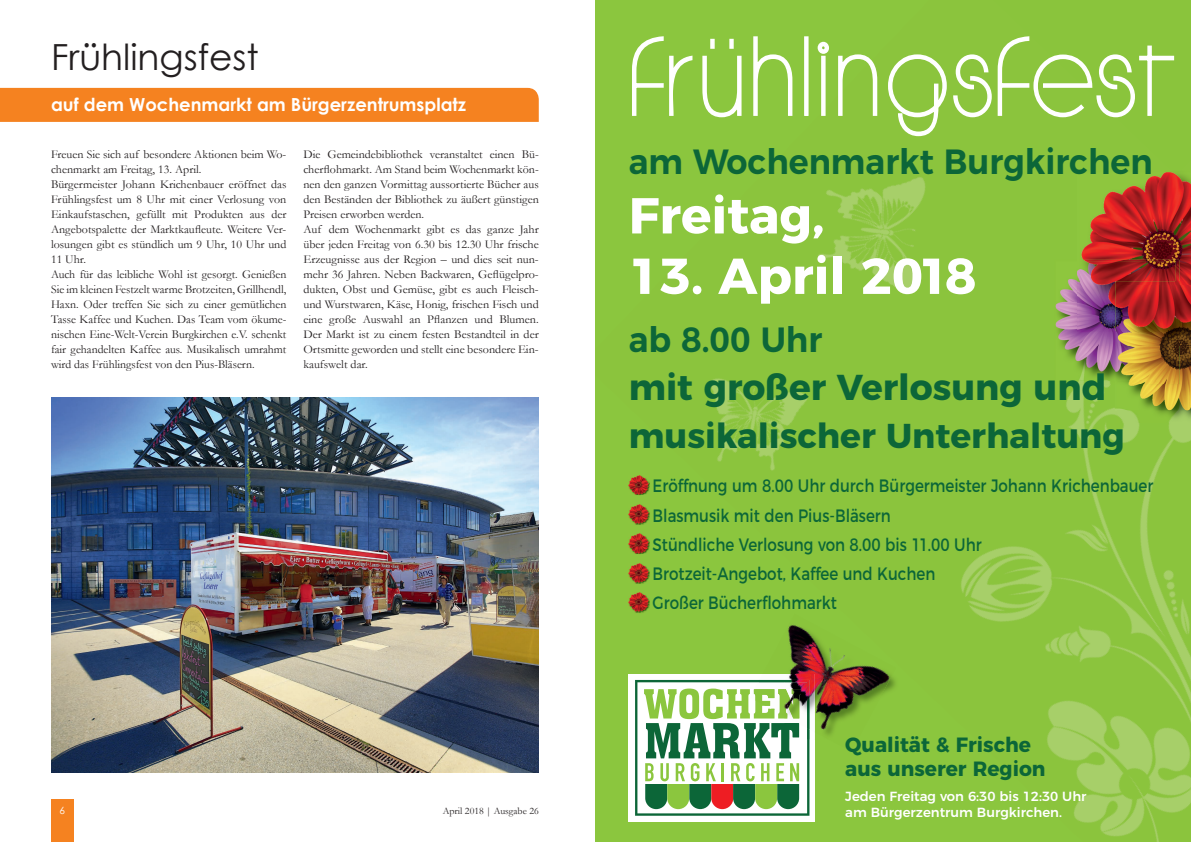
<style>
.page{position:relative;width:1191px;height:842px;background:#fff}
.page>*{position:absolute;margin:0;border:0;box-sizing:border-box;transform-origin:0 0}
.t1{font:113.4px "Axis Caps SSK Bold";letter-spacing:.02em;color:#fff;scale:.94 1}
.t2{font:700 50.4px "Montserrat";color:#fff}
.t3{font:36px "Century Gothic";color:#231f20}
.t4{font:700 35.9px "Montserrat";color:#0c6638}
.t5{font:600 35px "Montserrat";color:#0c6638;scale:.95 1}
.t6{font:700 34.5px "Montserrat";color:#0c6638}
.t7{font:700 20.6px/24.7px "Montserrat";color:#0c6638}
.t8{font:700 18px "Century Gothic";color:#fff}
.t9{font:17.9px/29.2px "Montserrat";color:#0c6638;scale:.84 1}
.t10{font:500 13.2px/15.9px "Montserrat";color:#fff}
.t11{font:12px/15px "Garamond";color:#231f20}
.t12{font:10px "Garamond";color:#231f20}
.t13{font:10px "Century Gothic";color:#fff}
</style>
<div class="page">
<div style="left:51px;top:799px;width:23px;height:43px;background:#f58220"></div>
<div style="left:0;top:88px;width:539px;height:34px;background:#f58220"></div>
<img style="left:51px;top:398px;width:488px;height:374px">
<img style="left:595px;top:0;width:596px;height:842px">
<svg style="left:631px;top:35px;width:62px;height:82px;background:#9acd57"></svg>
<svg style="left:701px;top:38px;width:41px;height:80px;background:#9ecf5d"></svg>
<svg style="left:752px;top:36px;width:41px;height:81px;background:#9dcf5c"></svg>
<div style="left:804px;top:36px;width:4px;height:80px;border:2px solid #fff"></div>
<svg style="left:816px;top:41px;width:14px;height:76px"></svg>
<svg style="left:837px;top:54px;width:41px;height:63px;background:#a0cf60"></svg>
<svg style="left:887px;top:35px;width:287px;height:102px;background:#96c94f"></svg>
<img style="left:1054px;top:260px;width:61px;height:124px">
<img style="left:1055px;top:261px;width:60px;height:120px">
<img style="left:1116px;top:345px;width:75px;height:78px">
<svg style="left:1115px;top:381px;width:1px;height:29px"></svg>
<img style="left:1116px;top:345px;width:63px;height:39px">
<img style="left:1079px;top:170px;width:112px;height:111px">
<img style="left:1079px;top:331px;width:112px;height:14px">
<svg style="left:1115px;top:331px;width:1px;height:14px"></svg>
<img style="left:1078px;top:172px;width:1px;height:159px">
<img style="left:1079px;top:260px;width:100px;height:21px">
<img style="left:1079px;top:261px;width:96px;height:70px">
<svg style="left:1175px;top:281px;width:16px;height:4px"></svg>
<img style="left:1115px;top:281px;width:60px;height:50px">
<img style="left:1116px;top:285px;width:75px;height:46px">
<div style="left:629px;top:674px;width:186px;height:147px;background:#fff"></div>
<img style="left:896px;top:626px;width:2px;height:39px">
<div style="left:762px;top:614px;width:55px;height:60px;background:#8bc63e"></div>
<img style="left:829px;top:739px;width:29px;height:12px">
<img style="left:784px;top:626px;width:112px;height:113px">
<img style="left:784px;top:674px;width:31px;height:58px">
<svg style="left:635px;top:680px;width:174px;height:136px"></svg>
<img style="left:784px;top:680px;width:25px;height:49px">
<img style="left:629px;top:475px;width:21px;height:21px">
<img style="left:629px;top:475px;width:19px;height:19px">
<img style="left:629px;top:504px;width:21px;height:21px">
<img style="left:629px;top:504px;width:19px;height:20px">
<img style="left:629px;top:534px;width:21px;height:21px">
<img style="left:629px;top:534px;width:19px;height:19px">
<img style="left:629px;top:563px;width:21px;height:21px">
<img style="left:629px;top:563px;width:19px;height:19px">
<img style="left:629px;top:593px;width:21px;height:20px">
<img style="left:629px;top:593px;width:19px;height:19px">
<h3 class="t3" style="left:51px;top:31px;width:209px">Frühlingsfest</h3>
<h3 class="t8" style="left:51px;top:91px;width:417px">auf dem Wochenmarkt am Bürgerzentrumsplatz</h3>
<p class="t11" style="left:51px;top:146px;width:237px">Freuen Sie sich auf besondere Aktionen beim Wo&shy;chenmarkt am Freitag, 13. April.<br>Bürgermeister Johann Krichenbauer eröffnet das Frühlingsfest um 8 Uhr mit einer Verlosung von Einkaufstaschen, gefüllt mit Produkten aus der Angebotspalette der Marktkaufleute. Weitere Ver&shy;losungen gibt es stündlich um 9 Uhr, 10 Uhr und 11 Uhr.<br>Auch für das leibliche Wohl ist gesorgt. Genießen Sie im kleinen Festzelt warme Brotzeiten, Grillhendl, Haxn. Oder treffen Sie sich zu einer gemütlichen Tasse Kaffee und Kuchen. Das Team vom ökume&shy;nischen Eine-Welt-Verein Burgkirchen e.V. schenkt fair gehandelten Kaffee aus. Musikalisch umrahmt wird das Frühlingsfest von den Pius-Bläsern.</p>
<p class="t11" style="left:303px;top:146px;width:237px">Die Gemeindebibliothek veranstaltet einen Bü&shy;cherflohmarkt. Am Stand beim Wochenmarkt kön&shy;nen den ganzen Vormittag aussortierte Bücher aus den Beständen der Bibliothek zu äußert günstigen Preisen erworben werden.<br>Auf dem Wochenmarkt gibt es das ganze Jahr über jeden Freitag von 6.30 bis 12.30 Uhr frische Erzeugnisse aus der Region – und dies seit nun&shy;mehr 36 Jahren. Neben Backwaren, Geflügelpro&shy;dukten, Obst und Gemüse, gibt es auch Fleisch&shy;und Wurstwaren, Käse, Honig, frischen Fisch und eine große Auswahl an Pflanzen und Blumen.<br>Der Markt ist zu einem festen Bestandteil in der Ortsmitte geworden und stellt eine besondere Ein&shy;kaufswelt dar.</p>
<p class="t13" style="left:60px;top:803px;width:7px">6</p>
<p class="t12" style="left:443px;top:804px;width:98px">April 2018 | Ausgabe 26</p>
<h1 class="t1" style="left:629px;top:20px;width:583px">Frühlingsfest</h1>
<h3 class="t5" style="left:629px;top:133px;width:553px">am Wochenmarkt Burgkirchen</h3>
<h2 class="t2" style="left:629px;top:174px;width:197px">Freitag,</h2>
<h2 class="t2" style="left:629px;top:235px;width:349px">13. April 2018</h2>
<h3 class="t5" style="left:629px;top:311px;width:205px">ab 8.00 Uhr</h3>
<h3 class="t4" style="left:629px;top:358px;width:479px">mit großer Verlosung und</h3>
<h3 class="t6" style="left:629px;top:407px;width:497px">musikalischer Unterhaltung</h3>
<h3 class="t9" style="left:652px;top:470px;width:597px">Eröffnung um 8.00 Uhr durch Bürgermeister Johann Krichenbauer Blasmusik mit den Pius-Bläsern<br>Stündliche Verlosung von 8.00 bis 11.00 Uhr<br>Brotzeit-Angebot, Kaffee und Kuchen<br>Großer Bücherflohmarkt</h3>
<h3 class="t7" style="left:845px;top:730px;width:202px">Qualität &amp; Frische aus unserer Region</h3>
<p class="t10" style="left:845px;top:787px;width:243px">Jeden Freitag von 6:30 bis 12:30 Uhr am Bürgerzentrum Burgkirchen.</p>
</div>
